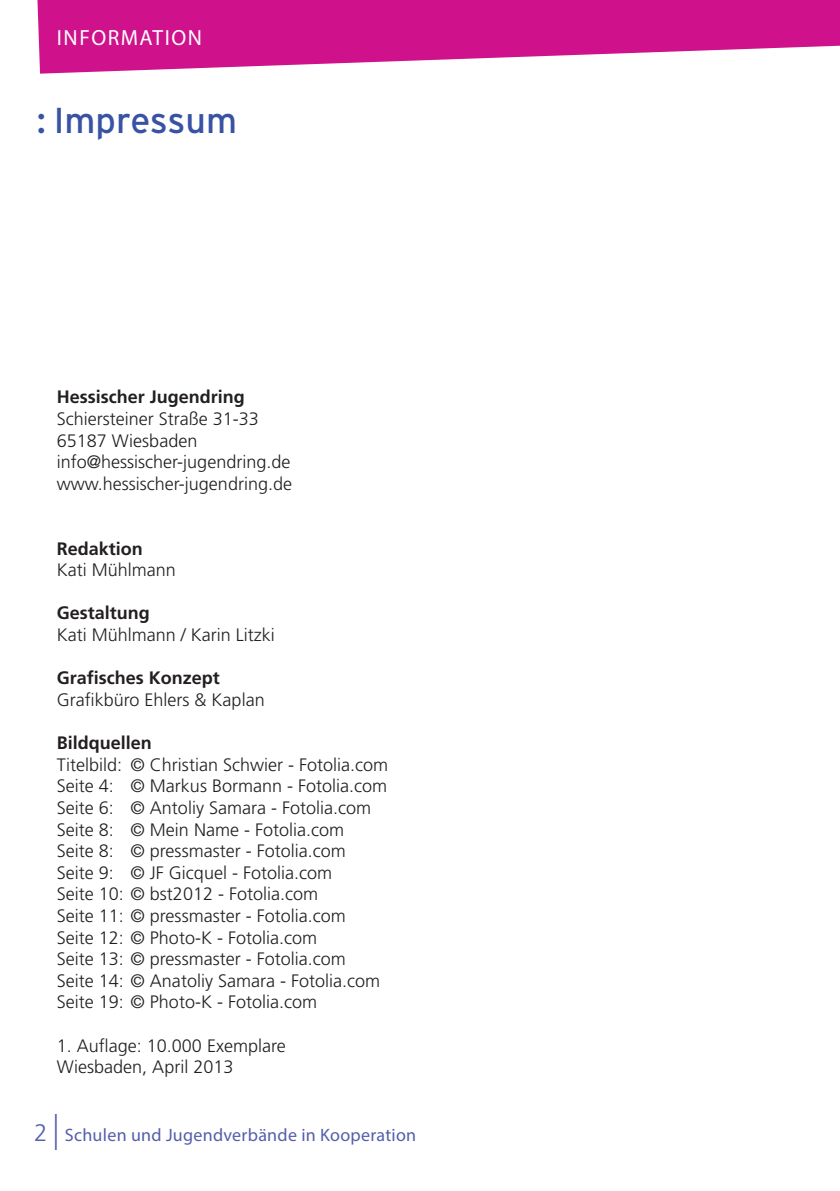
<style>
.page{position:relative;width:840px;height:1191px;background:#fff}
.page>*{position:absolute;margin:0;border:0;box-sizing:border-box;transform-origin:0 0}
.t1{font:36px "Interstate";color:#3953a4}
.t2{font:22px "Myriad Pro";letter-spacing:.07em;color:#fff}
.t3{font:300 18px/21.6px "Frutiger LT Std";color:#231f20}
.t4{font:700 18px "Frutiger LT Std";color:#231f20}
.t5{font:18px "Myriad Pro";letter-spacing:.015em;color:#545eaa}
.s1{font-family:"Frutiger LT Std";font-weight:300;font-size:24px}
.s2{font-size:36px}
</style>
<div class="page">
<svg style="left:37px;top:0;width:802px;height:74px;fill:#cf118c"></svg>
<p class="t2" style="left:57px;top:24px;width:146px">INFORMATION</p>
<h1 class="t1" style="left:37px;top:98px;width:202px">: Impressum</h1>
<p class="t4" style="left:57px;top:386px;width:189px">Hessischer Jugendring</p>
<p class="t3" style="left:57px;top:408px;width:237px">Schiersteiner Straße 31-33<br>65187 Wiesbaden info@hessischer-jugendring.de www.hessischer-jugendring.de</p>
<p class="t4" style="left:57px;top:538px;width:88px">Redaktion</p>
<p class="t3" style="left:57px;top:559px;width:121px">Kati Mühlmann</p>
<p class="t4" style="left:57px;top:602px;width:95px">Gestaltung</p>
<p class="t3" style="left:57px;top:624px;width:219px">Kati Mühlmann / Karin Litzki</p>
<p class="t4" style="left:57px;top:667px;width:165px">Grafisches Konzept</p>
<p class="t3" style="left:57px;top:689px;width:209px">Grafikbüro Ehlers &amp; Kaplan</p>
<p class="t4" style="left:57px;top:732px;width:97px">Bildquellen</p>
<p class="t3" style="left:57px;top:754px;width:333px">Titelbild: © Christian Schwier - Fotolia.com Seite 4: © Markus Bormann - Fotolia.com Seite 6: © Antoliy Samara - Fotolia.com Seite 8: © Mein Name - Fotolia.com<br>Seite 8: © pressmaster - Fotolia.com<br>Seite 9: © JF Gicquel - Fotolia.com<br>Seite 10: © bst2012 - Fotolia.com<br>Seite 11: © pressmaster - Fotolia.com<br>Seite 12: © Photo-K - Fotolia.com<br>Seite 13: © pressmaster - Fotolia.com<br>Seite 14: © Anatoliy Samara - Fotolia.com Seite 19: © Photo-K - Fotolia.com</p>
<p class="t3" style="left:57px;top:1035px;width:230px">1. Auflage: 10.000 Exemplare<br>Wiesbaden, April 2013</p>
<p class="t5" style="left:34px;top:1123px;width:383px"><span class="s1">2</span> <span class="s2">|</span> Schulen und Jugendverbände in Kooperation</p>
</div>
